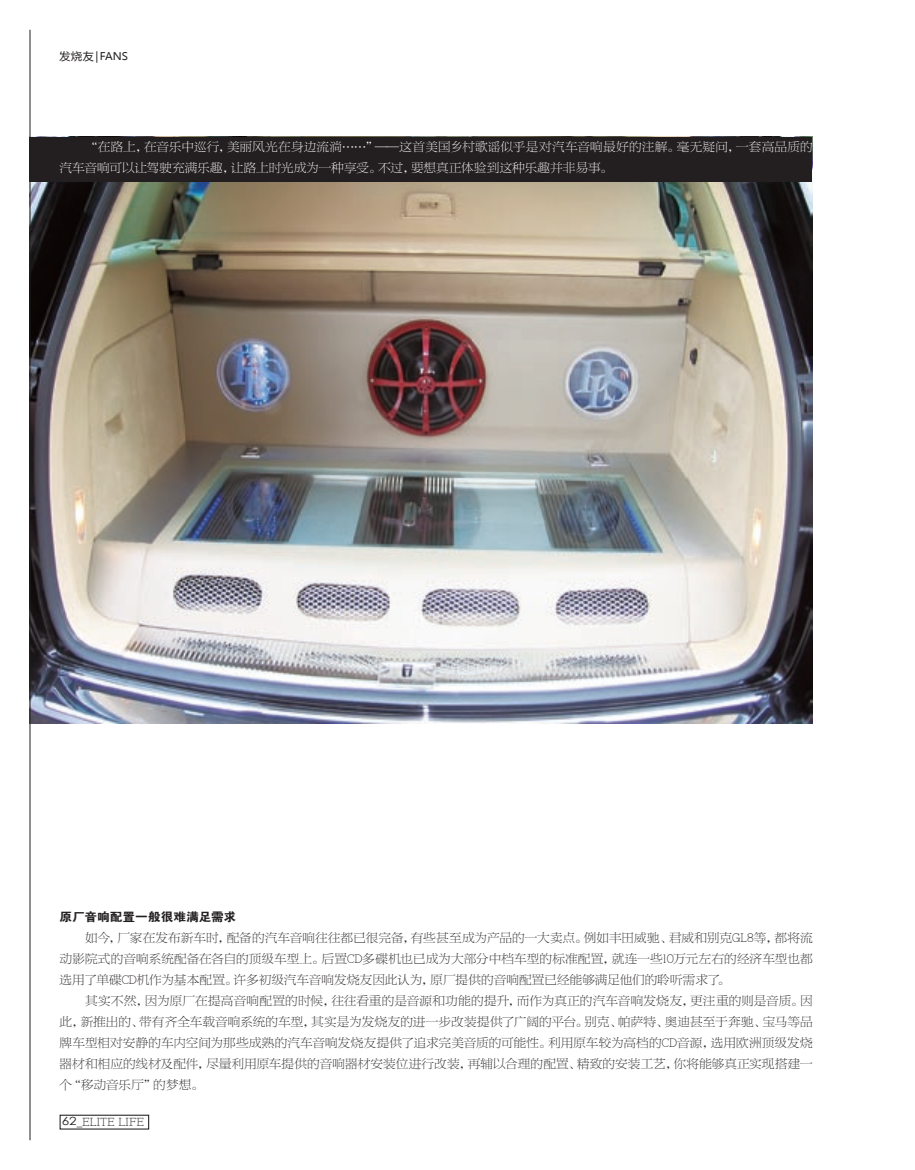
<style>
.page{position:relative;width:915px;height:1170px;background:#fff}
.page>*{position:absolute;margin:0;border:0;box-sizing:border-box;transform-origin:0 0}
.t1{font:12px/21px "FZNBSJW GB1 0";letter-spacing:.005em;color:#231f20;scale:1.05 1}
.t2{font:12px/21px "FZNBSJW GB1 0";letter-spacing:.005em;color:#fff;scale:1.05 1}
.t3{font:12px "FZDHTJW GB1 0";letter-spacing:.005em;color:#231f20;scale:1.05 1}
.t4{font:11.25px "FZNBSJW GB1 0";color:#231f20}
.t5{font:10.5px "Microsoft Ya Hei";letter-spacing:-.01em;color:#231f20;scale:1.05 1}
.s1{font-family:"ST Xihei"}
</style>
<div class="page">
<div style="left:60px;top:1114px;width:89px;height:15px;border:1px solid #231f20"></div>
<img style="left:31px;top:136px;width:781px;height:587px">
<hr style="left:30px;top:30px;width:1px;height:1110px;background:#231f20">
<div style="left:30px;top:137px;width:781px;height:44px;background:#231f20"></div>
<p class="t5" style="left:60px;top:49px;width:67px">发烧友|FANS</p>
<p class="t2" style="left:60px;top:137px;width:718px">　　“在路上，在音乐中巡行，美丽风光在身边流淌……”——这首美国乡村歌谣似乎是对汽车音响最好的注解。毫无疑问，一套高品质的汽车音响可以让驾驶充满乐趣，让路上时光成为一种享受。不过，要想真正体验到这种乐趣并非易事。</p>
<p class="t3" style="left:60px;top:909px;width:170px">原厂音响配置一般很难满足需求</p>
<p class="t1" style="left:60px;top:927px;width:718px">　　如今，厂家在发布新车时，配备的汽车音响往往都已很完备，有些甚至成为产品的一大卖点。例如丰田威驰、君威和别克GL8等，都将流动影院式的音响系统配备在各自的顶级车型上。后置CD多碟机也已成为大部分中档车型的标准配置，就连一些10万元左右的经济车型也都选用了单碟CD机作为基本配置。许多初级汽车音响发烧友因此认为，原厂提供的音响配置已经能够满足他们的聆听需求了。<br>　　其实不然，因为原厂在提高音响配置的时候，往往看重的是音源和功能的提升，而作为真正的汽车音响发烧友，更注重的则是音质。因此，新推出的、带有齐全车载音响系统的车型，其实是为发烧友的进一步改装提供了广阔的平台。别克、帕萨特、奥迪甚至于奔驰、宝马等品牌车型相对安静的车内空间为那些成熟的汽车音响发烧友提供了追求完美音质的可能性。利用原车较为高档的CD音源，选用欧洲顶级发烧器材和相应的线材及配件，尽量利用原车提供的音响器材安装位进行改装，再辅以合理的配置、精致的安装工艺，你将能够真正实现搭建一个“移动音乐厅”的梦想。</p>
<p class="t4" style="left:62px;top:1116px;width:84px"><span class="s1">62</span>_ELITE LIFE</p>
</div>
